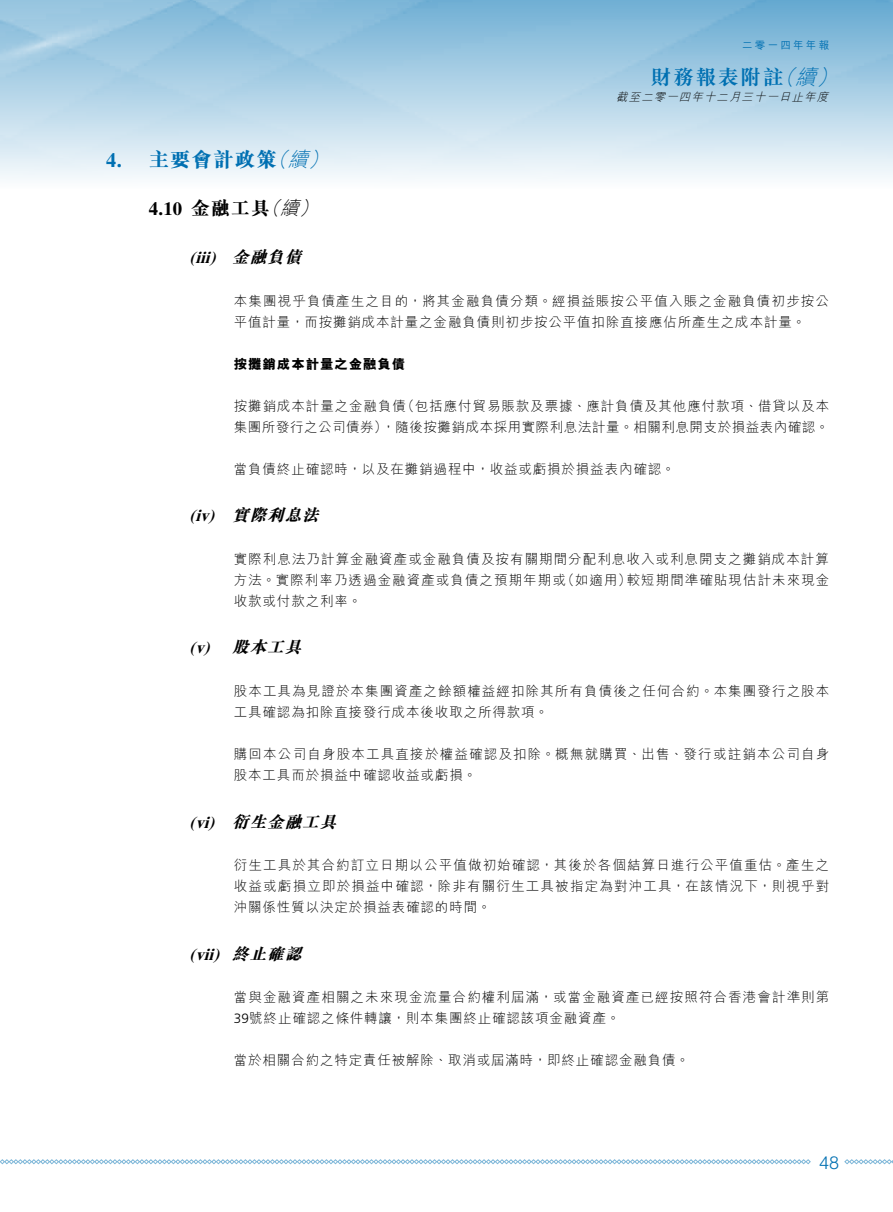
<style>
.page{position:relative;width:893px;height:1212px;background:#fff}
.page>*{position:absolute;margin:0;border:0;box-sizing:border-box;transform-origin:0 0}
.t1{font:700 21px "M Sung HK";letter-spacing:.065em;color:#0070b2}
.t2{font:italic 300 21px "M Hei HK";color:#0070b2}
._01_Subhead_1{font:800 20.25px "M Sung HK";letter-spacing:.06em;color:#0070b2}
._01_Subhead_1-2{font:italic 300 20.25px "M Hei HK";color:#0070b2}
._01_Subhead_1-3{font:700 20.25px "Times LT Std";color:#0070b2}
._02_Subhead_2{font:800 18.75px "M Sung HK";color:#000}
._02_Subhead_2-2{font:700 18.75px "Times LT Std";color:#000}
._02_Subhead_2-3{font:italic 300 18.75px "M Hei HK";color:#000}
.t3{font:300 18px "Helvetica LT Std";color:#0070b2}
._03_Subhead_3{font:italic 800 16.5px "M Sung HK";color:#000}
._03_Subhead_3-2{font:italic 700 16.5px "Times LT Std";color:#000}
._00_Body_Text{font:300 13.5px/21px "M Hei HK";letter-spacing:.075em;color:#000}
._00_Body_Text-2{font:300 13.5px/21px "M Hei HK";letter-spacing:.04em;color:#000}
._00_Body_Text-3{font:800 13.5px "M Hei HK";letter-spacing:.065em;color:#000}
.t4{font:italic 300 11.25px "M Hei HK";color:#000}
.t5{font:500 10.5px "M Hei HK";letter-spacing:.215em;color:#0070b2}
.s1{font-family:"Frutiger LT Std"}
</style>
<div class="page">
<img style="left:0;top:0;width:893px;height:179px">
<svg style="left:844px;top:1159px;width:49px;height:5px"></svg>
<svg style="left:0;top:1159px;width:811px;height:5px"></svg>
<p class="_01_Subhead_1-3" style="left:106px;top:148px;width:17px">4.</p>
<p class="t5" style="left:742px;top:38px;width:88px">二零一四年年報</p>
<h1 class="t2" style="left:795px;top:66px;width:28px">續</h1>
<h1 class="t2" style="left:774px;top:66px;width:28px">（</h1>
<h1 class="t2" style="left:816px;top:66px;width:28px">(</h1>
<h1 class="t1" style="left:651px;top:66px;width:135px">財務報表附註</h1>
<p class="_01_Subhead_1-2" style="left:288px;top:149px;width:27px">續</p>
<p class="_01_Subhead_1" style="left:149px;top:149px;width:129px">主要會計政策</p>
<p class="_01_Subhead_1-2" style="left:267px;top:149px;width:27px">（</p>
<p class="_01_Subhead_1-2" style="left:308px;top:149px;width:27px">(</p>
<p class="_02_Subhead_2-2" style="left:149px;top:198px;width:35px">4.10</p>
<p class="_02_Subhead_2-3" style="left:280px;top:199px;width:25px">續</p>
<p class="_02_Subhead_2-3" style="left:261px;top:199px;width:25px">（</p>
<p class="_02_Subhead_2-3" style="left:299px;top:199px;width:25px">(</p>
<p class="_02_Subhead_2" style="left:191px;top:199px;width:80px">金融工具</p>
<p class="_03_Subhead_3-2" style="left:190px;top:248px;width:12px">(</p>
<p class="_03_Subhead_3-2" style="left:210px;top:248px;width:12px">)</p>
<p class="_03_Subhead_3-2" style="left:195px;top:248px;width:21px">iii</p>
<p class="_03_Subhead_3" style="left:232px;top:249px;width:75px">金融負債</p>
<p class="t4" style="left:616px;top:91px;width:216px">截至二零一四年十二月三十一日止年度</p>
<p class="_03_Subhead_3-2" style="left:190px;top:506px;width:12px">(</p>
<p class="_03_Subhead_3-2" style="left:209px;top:506px;width:12px">)</p>
<p class="_03_Subhead_3-2" style="left:195px;top:506px;width:20px">iv</p>
<p class="_03_Subhead_3-2" style="left:190px;top:638px;width:26px">)v(</p>
<p class="_03_Subhead_3-2" style="left:190px;top:812px;width:12px">(</p>
<p class="_03_Subhead_3-2" style="left:209px;top:812px;width:12px">)</p>
<p class="_03_Subhead_3-2" style="left:195px;top:812px;width:20px">vi</p>
<p class="_00_Body_Text" style="left:234px;top:290px;width:597px">本集團視乎負債產生之目的，將其金融負債分類。經損益賬按公平值入賬之金融負債初步按公平值計量，而按攤銷成本計量之金融負債則初步按公平值扣除直接應佔所產生之成本計量。</p>
<p class="_00_Body_Text-3" style="left:234px;top:357px;width:173px">按攤銷成本計量之金融負債</p>
<p class="_00_Body_Text" style="left:401px;top:395px;width:429px">（包括應付貿易賬款及票據、應計負債及其他應付款項、借貸以及本</p>
<p class="_00_Body_Text-2" style="left:234px;top:395px;width:597px">按攤銷成本計量之金融負債<br>集團所發行之公司債券，）隨後按攤銷成本採用實際利息法計量。相關利息開支於損益表內確認。</p>
<p class="_00_Body_Text" style="left:234px;top:458px;width:443px">當負債終止確認時，以及在攤銷過程中，收益或虧損於損益表內確認。</p>
<p class="_03_Subhead_3" style="left:232px;top:507px;width:92px">實際利息法</p>
<p class="_00_Body_Text" style="left:234px;top:548px;width:597px;text-align:right">實際利息法乃計算金融資產或金融負債及按有關期間分配利息收入或利息開支之攤銷成本計算較短期間準確貼現估計未來現金</p>
<p class="_00_Body_Text" style="left:561px;top:569px;width:71px">（如適用）</p>
<p class="_00_Body_Text" style="left:234px;top:569px;width:333px">方法。實際利率乃透過金融資產或負債之預期年期或收款或付款之利率。</p>
<p class="_03_Subhead_3" style="left:232px;top:639px;width:75px">股本工具</p>
<p class="_00_Body_Text" style="left:234px;top:680px;width:597px">股本工具為見證於本集團資產之餘額權益經扣除其所有負債後之任何合約。本集團發行之股本工具確認為扣除直接發行成本後收取之所得款項。</p>
<p class="_00_Body_Text" style="left:234px;top:743px;width:597px">購回本公司自身股本工具直接於權益確認及扣除。概無就購買、出售、發行或註銷本公司自身股本工具而於損益中確認收益或虧損。</p>
<p class="_03_Subhead_3" style="left:232px;top:813px;width:110px">衍生金融工具</p>
<p class="_03_Subhead_3-2" style="left:190px;top:944px;width:12px">(</p>
<p class="_03_Subhead_3-2" style="left:213px;top:944px;width:12px">)</p>
<p class="_03_Subhead_3-2" style="left:195px;top:944px;width:24px">vii</p>
<p class="_00_Body_Text" style="left:234px;top:854px;width:597px;text-align:justify">衍生工具於其合約訂立日期以公平值做初始確認，其後於各個結算日進行公平值重估。產生之收益或虧損立即於損益中確認，除非有關衍生工具被指定為對沖工具，在該情況下，則視乎對沖關係性質以決定於損益表確認的時間。</p>
<p class="_03_Subhead_3" style="left:232px;top:945px;width:75px">終止確認</p>
<p class="_00_Body_Text" style="left:234px;top:986px;width:597px">當與金融資產相關之未來現金流量合約權利屆滿，或當金融資產已經按照符合香港會計準則第<br><span class="s1">39</span>號終止確認之條件轉讓，則本集團終止確認該項金融資產。</p>
<p class="_00_Body_Text" style="left:234px;top:1049px;width:457px">當於相關合約之特定責任被解除、取消或屆滿時，即終止確認金融負債。</p>
<h3 class="t3" style="left:819px;top:1151px;width:22px">48</h3>
</div>
